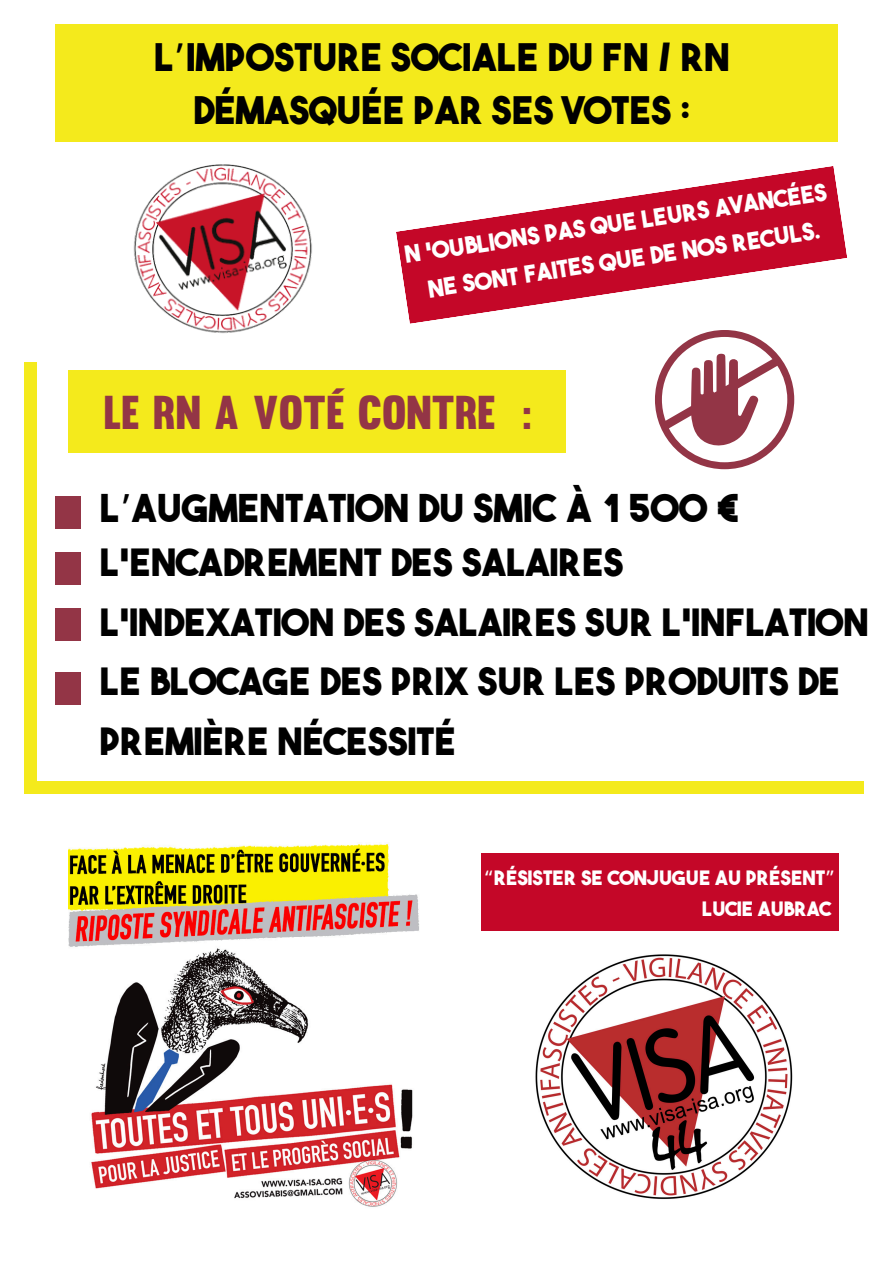
<style>
.page{position:relative;width:894px;height:1264px;background:#fff}
.page>*{position:absolute;margin:0;border:0;box-sizing:border-box;transform-origin:0 0}
.t1{font:46.5px "Muro";color:#933546}
.t2{font:700 38.25px "The Bold Font";color:#000}
.t3{font:700 37.95px/52.8px "The Bold Font";color:#000;text-align:center}
.t4{font:700 37.5px/59.7px "The Bold Font";color:#000}
.t5{font:700 23.55px/37.2px "The Bold Font";color:#fff;text-align:center}
.t6{font:700 19.8px "The Bold Font";color:#fff}
.s1{font-family:"Noto Sans Gurmukhi";font-weight:400}
</style>
<div class="page">
<div style="left:56px;top:24px;width:781px;height:117px;background:#f4ea1c"></div>
<svg style="left:396px;top:166px;width:451px;height:158px;fill:#c40728"></svg>
<img style="left:126px;top:141px;width:191px;height:192px">
<img style="left:68px;top:844px;width:351px;height:363px">
<div style="left:481px;top:853px;width:356px;height:77px;background:#c40728"></div>
<div style="left:56px;top:497px;width:25px;height:32px;background:#933546"></div>
<div style="left:56px;top:552px;width:25px;height:33px;background:#933546"></div>
<div style="left:56px;top:608px;width:25px;height:32px;background:#933546"></div>
<div style="left:56px;top:672px;width:25px;height:32px;background:#933546"></div>
<div style="left:24px;top:362px;width:12px;height:431px;background:#f4ea1c"></div>
<div style="left:68px;top:370px;width:497px;height:83px;background:#f4ea1c"></div>
<svg style="left:655px;top:330px;width:139px;height:139px"></svg>
<div style="left:24px;top:781px;width:839px;height:12px;background:#f4ea1c"></div>
<img style="left:535px;top:954px;width:258px;height:245px">
<p class="t3" style="left:154px;top:35px;width:577px">L<span class="s1">’</span>IMPOSTURE SOCIALE DU FN / RN<br>DÉMASQUÉE PAR SES VOTES :</p>
<h1 class="t5" style="left:402px;top:241px;width:428px;rotate:-9deg">N 'OUBLIONS PAS QUE LEURS AVANCÉES<br>NE SONT FAITES QUE DE NOS RECULS.</h1>
<h3 class="t1" style="left:104px;top:393px;width:429px">LE RN A VOTÉ CONTRE :</h3>
<h3 class="t2" style="left:99px;top:493px;width:641px">L<span class="s1">’</span>AUGMENTATION DU SMIC À 1 500 €</h3>
<p class="t4" style="left:99px;top:537px;width:770px">L'ENCADREMENT DES SALAIRES<br>L'INDEXATION DES SALAIRES SUR L'INFLATION<br>LE BLOCAGE DES PRIX SUR LES PRODUITS DE<br>PREMIÈRE NÉCESSITÉ</p>
<p class="t6" style="left:484px;top:870px;width:352px"><span class="s1">“</span>RÉSISTER SE CONJUGUE AU PRÉSENT<span class="s1">”</span></p>
<p class="t6" style="left:701px;top:901px;width:131px">LUCIE AUBRAC</p>
</div>
